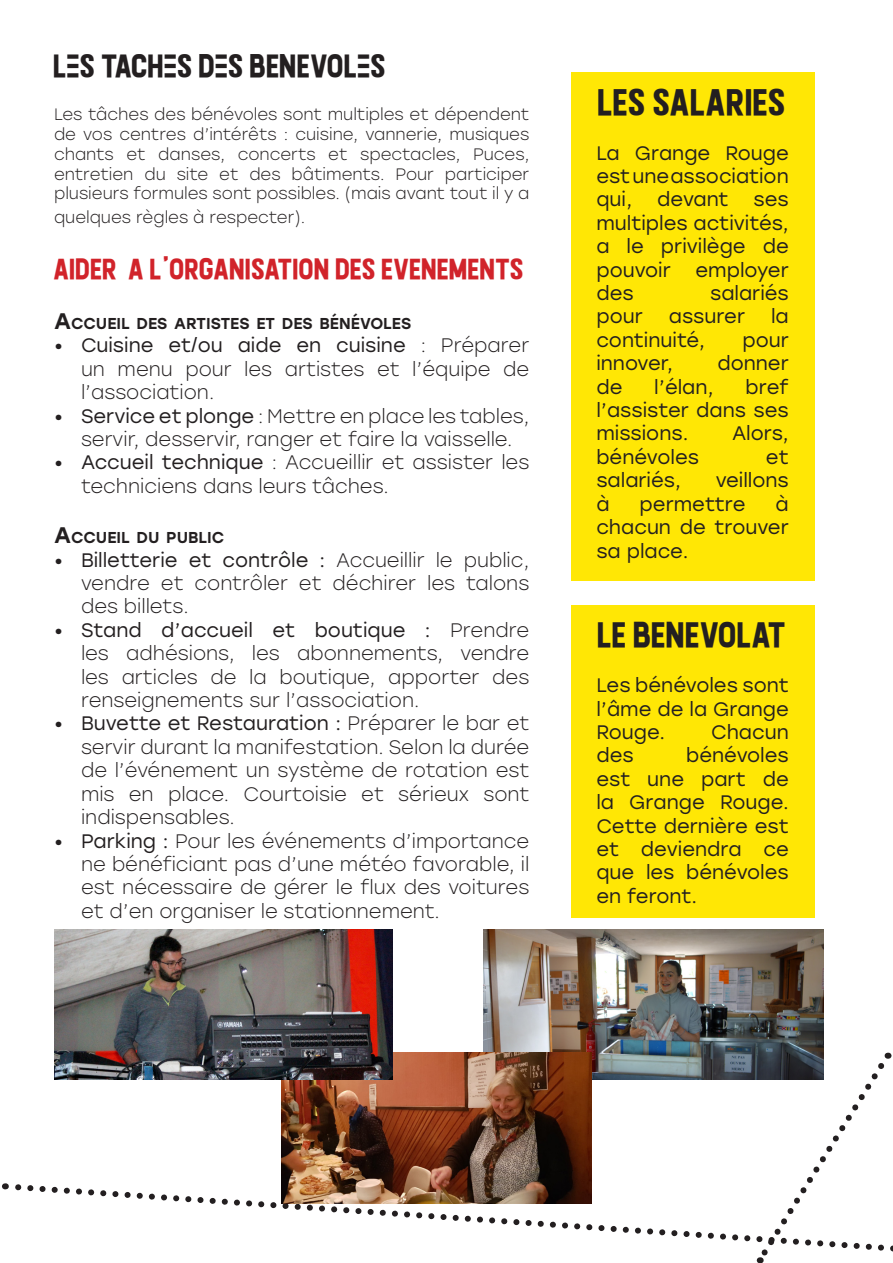
<style>
.page{position:relative;width:893px;height:1263px;background:#fff}
.page>*{position:absolute;margin:0;border:0;box-sizing:border-box;transform-origin:0 0}
.t1{font:700 34.5px "Calvier";color:#231f20}
.t2{font:700 33px "Calvier";color:#231f20}
.t3{font:700 30px "Calvier";color:#231f20}
.t4{font:700 27px "Calvier";color:#d1232a}
.t5{font:300 19.5px/23.4px "Stolzl";color:#231f20;text-align:justify}
.t6{font:19.5px/23.4px "Stolzl";color:#231f20;text-align:justify}
.t7{font:300 16.5px/19.8px "Stolzl";color:#231f20;text-align:justify}
.t8{font:500 15.75px "Stolzl";color:#231f20}
.s1{font-size:22.5px}
.s2{font-weight:400}
</style>
<div class="page">
<svg style="left:4px;top:1180px;width:747px;height:62px"></svg>
<svg style="left:756px;top:1053px;width:137px;height:210px"></svg>
<img style="left:483px;top:929px;width:341px;height:151px">
<img style="left:281px;top:1053px;width:310px;height:150px">
<div style="left:571px;top:72px;width:243px;height:508px;background:#ffe705"></div>
<div style="left:571px;top:605px;width:243px;height:312px;background:#ffe705"></div>
<img style="left:54px;top:929px;width:338px;height:151px">
<p class="t3" style="left:54px;top:46px;width:334px">LES TACHES DES BENEVOLES</p>
<p class="t7" style="left:54px;top:104px;width:477px">Les tâches des bénévoles sont multiples et dépendent de vos centres d’intérêts : cuisine, vannerie, musiques chants et danses, concerts et spectacles, Puces, entretien du site et des bâtiments. Pour participer plusieurs formules sont possibles. (mais avant tout il y a</p>
<p class="t7" style="left:54px;top:207px;width:253px">quelques règles à respecter).</p>
<p class="t4" style="left:54px;top:251px;width:472px">AIDER A L’ORGANISATION DES EVENEMENTS</p>
<p class="t8" style="left:54px;top:312px;width:359px"><span class="s1">A</span>CCUEIL DES ARTISTES ET DES BÉNÉVOLES</p>
<p class="t5" style="left:81px;top:333px;width:450px;text-indent:-27px"><span class="s2">• Cuisine et/ou aide en cuisine</span> : Préparer un menu pour les artistes et l’équipe de l’association.</p>
<p class="t5" style="left:54px;top:403px;width:477px;text-align:center"><span class="s2">• Service et plonge</span> : Mettre en place les tables, servir, desservir, ranger et faire la vaisselle.</p>
<p class="t5" style="left:81px;top:450px;width:450px;text-indent:-27px"><span class="s2">• Accueil technique</span> : Accueillir et assister les techniciens dans leurs tâches.</p>
<p class="t8" style="left:54px;top:526px;width:172px"><span class="s1">A</span>CCUEIL DU PUBLIC</p>
<p class="t5" style="left:81px;top:547px;width:450px;text-indent:-27px"><span class="s2">• Billetterie et contrôle :</span> Accueillir le public, vendre et contrôler et déchirer les talons des billets.</p>
<p class="t5" style="left:81px;top:618px;width:450px;text-indent:-27px"><span class="s2">• Stand d’accueil et boutique :</span> Prendre les adhésions, les abonnements, vendre les articles de la boutique, apporter des renseignements sur l’association.</p>
<p class="t5" style="left:81px;top:711px;width:450px;text-indent:-27px"><span class="s2">• Buvette et Restauration :</span> Préparer le bar et servir durant la manifestation. Selon la durée de l’événement un système de rotation est mis en place. Courtoisie et sérieux sont indispensables.</p>
<p class="t5" style="left:81px;top:828px;width:450px;text-indent:-27px"><span class="s2">• Parking :</span> Pour les événements d’importance ne bénéficiant pas d’une météo favorable, il est nécessaire de gérer le flux des voitures et d’en organiser le stationnement.</p>
<p class="t1" style="left:599px;top:79px;width:190px">LES SALARIES</p>
<p class="t6" style="left:596px;top:140px;width:194px">La Grange Rouge est une association qui,</p>
<p class="t6" style="left:657px;top:187px;width:73px">devant</p>
<p class="t6" style="left:596px;top:187px;width:194px;text-indent:157px">ses multiples activités, a le privilège de pouvoir</p>
<p class="t6" style="left:695px;top:257px;width:95px">employer</p>
<p class="t6" style="left:596px;top:281px;width:39px">des</p>
<p class="t6" style="left:710px;top:281px;width:80px">salariés</p>
<p class="t6" style="left:596px;top:304px;width:48px">pour</p>
<p class="t6" style="left:669px;top:304px;width:78px">assurer</p>
<p class="t6" style="left:771px;top:304px;width:19px">la</p>
<p class="t6" style="left:596px;top:328px;width:110px">continuité,</p>
<p class="t6" style="left:742px;top:328px;width:48px">pour</p>
<p class="t6" style="left:596px;top:351px;width:78px">innover,</p>
<p class="t6" style="left:717px;top:351px;width:73px">donner</p>
<p class="t6" style="left:596px;top:374px;width:28px">de</p>
<p class="t6" style="left:654px;top:374px;width:61px">l’élan,</p>
<p class="t6" style="left:596px;top:374px;width:194px;text-indent:149px">bref l’assister dans ses missions.</p>
<p class="t6" style="left:732px;top:421px;width:58px">Alors,</p>
<p class="t6" style="left:596px;top:445px;width:104px">bénévoles</p>
<p class="t6" style="left:766px;top:445px;width:24px">et</p>
<p class="t6" style="left:596px;top:468px;width:86px">salariés,</p>
<p class="t6" style="left:716px;top:468px;width:75px">veillons</p>
<p class="t6" style="left:596px;top:491px;width:15px">à</p>
<p class="t6" style="left:640px;top:491px;width:108px">permettre</p>
<p class="t6" style="left:596px;top:491px;width:194px;text-indent:179px">à chacun de trouver sa place.</p>
<p class="t2" style="left:598px;top:614px;width:191px">LE BENEVOLAT</p>
<p class="t6" style="left:596px;top:673px;width:194px">Les bénévoles sont l’âme de la Grange Rouge.</p>
<p class="t6" style="left:711px;top:720px;width:79px">Chacun</p>
<p class="t6" style="left:596px;top:743px;width:194px;text-indent:90px">bénévoles est une part de la Grange Rouge.<br>Cette dernière est et deviendra ce que les bénévoles en feront.</p>
<p class="t6" style="left:596px;top:743px;width:39px">des</p>
</div>
